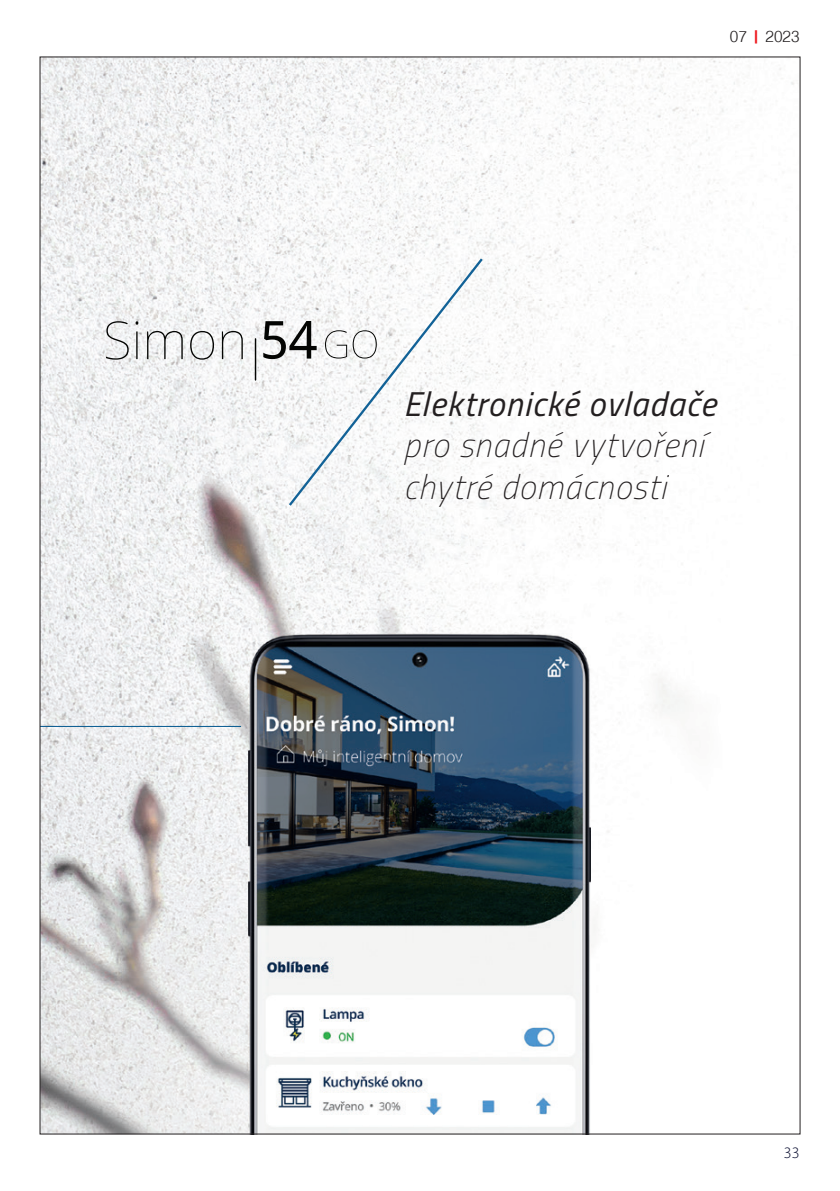
<style>
.page{position:relative;width:840px;height:1191px;background:#fff}
.page>*{position:absolute;margin:0;border:0;box-sizing:border-box;transform-origin:0 0}
.t1{font:italic 200 34.4px/41.6px "Titillium Web";letter-spacing:.03em;color:#231f20}
.t2{font:italic 34.4px "Titillium Web";letter-spacing:.03em;color:#231f20}
.t3{font:300 16px "Swiss 721 TL";color:#231f20}
.t4{font:300 16px "Myriad Pro";color:#04082b}
.s1{font-weight:900;color:#ee1d23}
</style>
<div class="page">
<img style="left:42px;top:59px;width:752px;height:1073px">
<hr style="left:40px;top:726px;width:201px;height:1px;background:#00568d">
<img style="left:248px;top:634px;width:342px;height:498px">
<svg style="left:286px;top:256px;width:199px;height:252px"></svg>
<svg style="left:106px;top:321px;width:23px;height:39px"></svg>
<svg style="left:135px;top:321px;width:3px;height:38px"></svg>
<svg style="left:147px;top:331px;width:36px;height:28px"></svg>
<svg style="left:190px;top:331px;width:24px;height:29px"></svg>
<svg style="left:222px;top:331px;width:21px;height:28px"></svg>
<svg style="left:263px;top:321px;width:53px;height:38px"></svg>
<hr style="left:255px;top:338px;width:1px;height:42px;background:#040503">
<svg style="left:325px;top:330px;width:51px;height:28px"></svg>
<p class="t3" style="left:729px;top:26px;width:71px">07 <span class="s1">|</span> 2023</p>
<p class="t2" style="left:403px;top:378px;width:314px">Elektronické ovladače</p>
<p class="t1" style="left:403px;top:423px;width:301px">pro snadné vytvoření chytré domácnosti</p>
<p class="t4" style="left:783px;top:1143px;width:17px">33</p>
</div>
